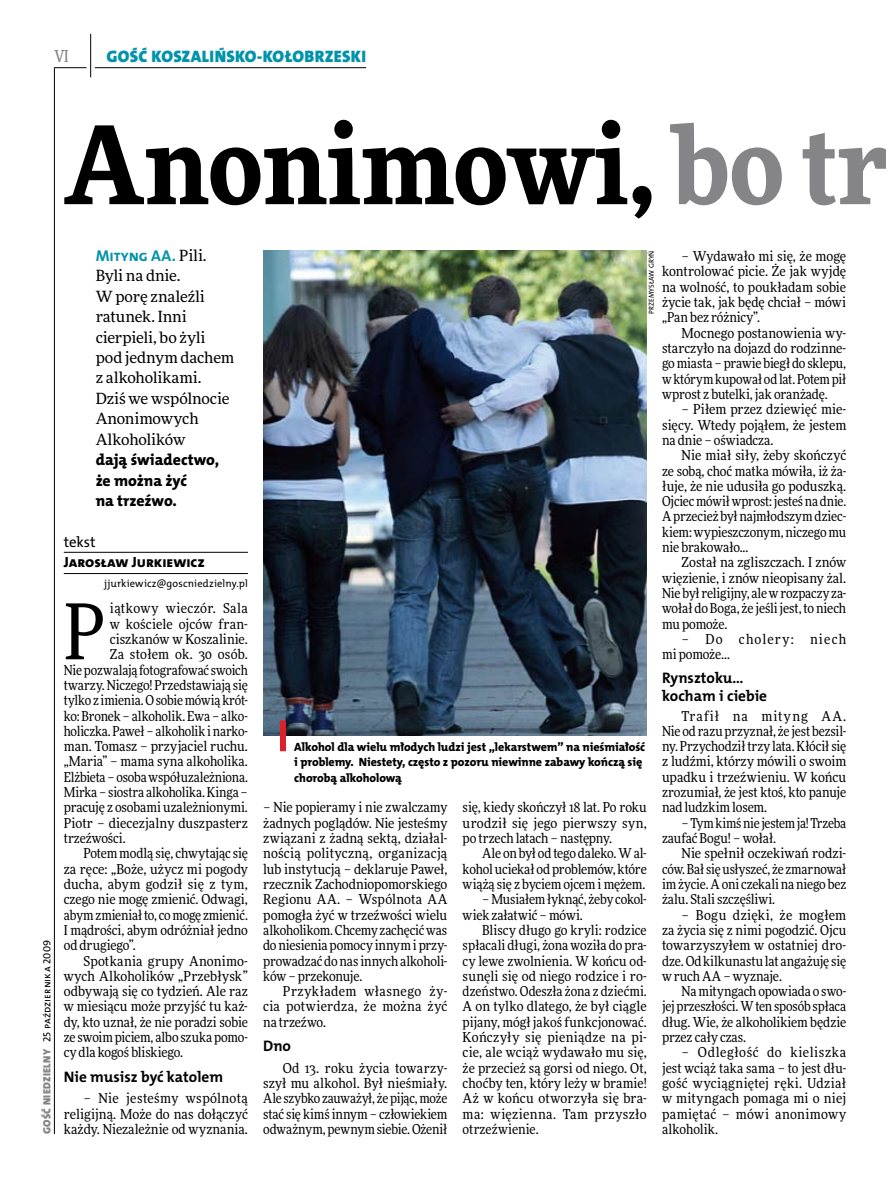
<style>
.page{position:relative;width:893px;height:1191px;background:#fff}
.page>*{position:absolute;margin:0;border:0;box-sizing:border-box;transform-origin:0 0}
.t1{font:900 108px "Freeday Narrow";color:#000}
.t2{font:76.95px "Freeday Narrow News";color:#000}
.t3{font:16.65px "The Mix HP9 Blk";letter-spacing:.02em;color:#0093aa}
.t4{font:500 16.5px "Freeday Narrow";color:#858486;scale:.9 1}
.t5{font:15.75px/20.4px "The Mix HP8 Ex Bld";color:#000}
.t6{font:15.75px "The Mix HP7 Bld";letter-spacing:-.005em;color:#0093aa}
.t7{font:15.45px/20.4px "Freeday News";letter-spacing:-.01em;color:#000}
.t8{font:15.3px/17.7px "The Mix HP7 Bld";color:#000}
.t9{font:14.85px "The Mix HP8 Ex Bld";color:#000}
.t10{font:14.85px "The Mix HP5 Plain";color:#000}
.t11{font:13.65px/15.3px "Freeday Narrow News";letter-spacing:-.005em;color:#000;text-align:justify}
.t12{font:13.65px "Freeday Narrow News";letter-spacing:.015em;color:#000}
.t13{font:13.65px/15.3px "Freeday Narrow News";letter-spacing:.07em;color:#000}
.t14{font:13.65px "Freeday Narrow News";letter-spacing:.025em;color:#000}
.t15{font:12px/15.3px "The Mix HP8 Ex Bld";letter-spacing:-.005em;color:#000}
.t16{font:10.5px "The Mix HP5 Plain";letter-spacing:.01em;color:#000}
.t17{font:7.2px "The Mix HP5 Plain";letter-spacing:.015em;color:#000}
.s1{font-family:"The Mix HP9 Blk";color:#858486}
.s2{color:#858486}
.s3{font-family:"Freeday News";font-size:15.45px;color:#000}
</style>
<div class="page">
<hr style="left:54px;top:67px;width:1px;height:1067px;background:#000">
<hr style="left:90px;top:34px;width:1px;height:43px;background:#000">
<hr style="left:54px;top:67px;width:32px;height:1px;background:#000">
<hr style="left:95px;top:67px;width:271px;height:1px;background:#000">
<hr style="left:64px;top:552px;width:184px;height:1px;background:#000">
<hr style="left:64px;top:573px;width:184px;height:1px;background:#000">
<img style="left:263px;top:250px;width:384px;height:486px">
<div style="left:280px;top:720px;width:6px;height:31px;background:#df1f2a"></div>
<p class="t4" style="left:54px;top:46px;width:17px">VI</p>
<p class="t3" style="left:106px;top:46px;width:261px">GOŚĆ KOSZALIŃSKO-KOŁOBRZESKI</p>
<p class="t16" style="left:40px;top:1134px;width:195px;rotate:-90deg"><span class="s1">GOŚĆ NIEDZIELNY</span> 25 października 2009</p>
<h1 class="t1" style="left:64px;top:95px;width:827px">Anonimowi, <span class="s2">bo tr</span></h1>
<p class="t6" style="left:96px;top:246px;width:112px">Mityng AA. <span class="s3">Pili.</span></p>
<p class="t7" style="left:96px;top:265px;width:140px">Byli na dnie.<br>W porę znaleźli ratunek. Inni cierpieli, bo żyli pod jednym dachem z alkoholikami.<br>Dziś we wspólnocie<br>Anonimowych<br>Alkoholików</p>
<p class="t5" style="left:96px;top:450px;width:125px">dają świadectwo, że można żyć<br>na trzeźwo.</p>
<p class="t10" style="left:64px;top:533px;width:33px">tekst</p>
<p class="t9" style="left:64px;top:553px;width:143px">Jarosław Jurkiewicz</p>
<p class="t16" style="left:104px;top:576px;width:145px">jjurkiewicz@goscniedzielny.pl</p>
<p class="t11" style="left:662px;top:248px;width:186px;text-indent:20px">– Wydawało mi się, że mogę kontrolować picie. Że jak wyjdę na wolność, to poukładam sobie życie tak, jak będę chciał – mówi „Pan bez różnicy”.</p>
<p class="t11" style="left:662px;top:325px;width:186px;text-indent:20px">Mocnego postanowienia wy&shy;starczyło na dojazd do rodzinne&shy;go miasta – prawie biegł do sklepu, wktórym kupował od lat. Potem pił wprost z butelki, jak oranżadę.</p>
<p class="t11" style="left:662px;top:401px;width:186px;text-indent:20px">– Piłem przez dziewięć mie&shy;sięcy. Wtedy pojąłem, że jestem na dnie – oświadcza.</p>
<p class="t11" style="left:662px;top:447px;width:186px;text-indent:20px">Nie miał siły, żeby skończyć ze sobą, choć matka mówiła, iż ża&shy;łuje, że nie udusiła go poduszką.<br>Ojciec mówił wprost: jesteś na dnie.<br>Aprzecież był najmłodszym dziec&shy;kiem: wypieszczonym, niczego mu nie brakowało...</p>
<p class="t11" style="left:662px;top:555px;width:186px;text-indent:20px">Został na zgliszczach. I znów więzienie, i znów nieopisany żal.<br>Nie był religijny, alewrozpaczy za&shy;wołał do Boga, że jeśli jest, to niech mu pomoże.</p>
<p class="t13" style="left:662px;top:631px;width:186px;text-indent:20px">– Do cholery: niech mi pomoże…</p>
<p class="t8" style="left:662px;top:669px;width:107px">Rynsztoku… kocham i ciebie</p>
<p class="t11" style="left:662px;top:708px;width:186px;text-indent:20px">Trafił na mityng AA.<br>Nie od razu przyznał, że jest bezsil&shy;ny. Przychodził trzy lata. Kłóciłsię z ludźmi, którzy mówili o swoim upadku i trzeźwieniu. W końcu zrozumiał, że jest ktoś, kto panuje nad ludzkim losem.</p>
<p class="t11" style="left:662px;top:815px;width:186px;text-indent:20px">– Tym kimś nie jestem ja! Trzeba zaufać Bogu! – wołał.</p>
<p class="t11" style="left:662px;top:845px;width:186px;text-indent:20px">Nie spełnił oczekiwań rodzi&shy;ców. Bałsię usłyszeć, że zmarnował im życie. Aoni czekali na niego bez żalu. Stali szczęśliwi.</p>
<p class="t11" style="left:662px;top:907px;width:186px;text-indent:20px">– Bogu dzięki, że mogłem za życia się z nimi pogodzić. Ojcu towarzyszyłem w ostatniej dro&shy;dze. Od kilkunastu lat angażuję się w ruch AA – wyznaje.</p>
<p class="t11" style="left:662px;top:983px;width:186px;text-indent:20px">Namityngach opowiada o swo&shy;jej przeszłości. Wten sposób spłaca dług. Wie, że alkoholikiem będzie przez cały czas.</p>
<p class="t11" style="left:662px;top:1044px;width:186px;text-indent:20px">– Odległość do kieliszka jest wciąż taka sama – to jest dłu&shy;gość wyciągniętej ręki. Udział w mityngach pomaga mi o niej pamiętać – mówi anonimowy alkoholik.</p>
<p class="t17" style="left:647px;top:314px;width:65px;rotate:-90deg">Przemysław Gryń</p>
<h2 class="t2" style="left:64px;top:584px;width:43px">P</h2>
<p class="t14" style="left:110px;top:600px;width:139px">iątkowy wieczór. Sala</p>
<p class="t11" style="left:110px;top:616px;width:139px">w kościele ojców fran-</p>
<p class="t11" style="left:110px;top:631px;width:139px">ciszkanów w Koszalinie.</p>
<p class="t12" style="left:110px;top:646px;width:139px">Za stołem ok. 30 osób.</p>
<p class="t11" style="left:64px;top:662px;width:186px">Nie pozwalają fotografować swoich</p>
<p class="t11" style="left:64px;top:677px;width:186px">twarzy. Niczego! Przedstawiają się</p>
<p class="t11" style="left:64px;top:692px;width:186px">tylko z imienia. Osobie mówią krót-</p>
<p class="t11" style="left:64px;top:708px;width:186px">ko: Bronek – alkoholik. Ewa – alko-</p>
<p class="t11" style="left:64px;top:723px;width:186px">holiczka. Paweł – alkoholik inarko-</p>
<p class="t11" style="left:64px;top:738px;width:186px">man. Tomasz – przyjaciel ruchu.</p>
<p class="t11" style="left:64px;top:754px;width:186px">„Maria” – mama syna alkoholika.</p>
<p class="t11" style="left:64px;top:769px;width:186px">Elżbieta – osoba współuzależniona.</p>
<p class="t11" style="left:64px;top:784px;width:186px">Mirka – siostra alkoholika. Kinga –</p>
<p class="t11" style="left:64px;top:799px;width:186px">pracuję z osobami uzależnionymi.</p>
<p class="t11" style="left:64px;top:815px;width:186px">Piotr – diecezjalny duszpasterz</p>
<p class="t11" style="left:64px;top:830px;width:63px">trzeźwości.</p>
<p class="t11" style="left:83px;top:845px;width:166px">Potem modlą się, chwytając się</p>
<p class="t11" style="left:64px;top:861px;width:186px">za ręce: „Boże, użycz mi pogody</p>
<p class="t12" style="left:64px;top:875px;width:186px">ducha, abym godził się z tym,</p>
<p class="t11" style="left:64px;top:891px;width:186px">czego nie mogę zmienić. Odwagi,</p>
<p class="t11" style="left:64px;top:907px;width:186px">abym zmieniał to, comogę zmienić.</p>
<p class="t11" style="left:64px;top:922px;width:186px">I mądrości, abym odróżniał jedno</p>
<p class="t11" style="left:64px;top:937px;width:73px">od drugiego”.</p>
<p class="t12" style="left:83px;top:952px;width:166px">Spotkania grupy Anonimo-</p>
<p class="t11" style="left:64px;top:968px;width:186px">wych Alkoholików „Przebłysk”</p>
<p class="t11" style="left:64px;top:983px;width:186px">odbywają się co tydzień. Ale raz</p>
<p class="t11" style="left:64px;top:998px;width:186px">w miesiącu może przyjść tu każ-</p>
<p class="t11" style="left:64px;top:1014px;width:186px">dy, kto uznał, że nie poradzi sobie</p>
<p class="t11" style="left:64px;top:1029px;width:186px">ze swoim piciem, albo szuka pomo-</p>
<p class="t11" style="left:64px;top:1044px;width:121px">cy dla kogoś bliskiego.</p>
<p class="t8" style="left:64px;top:1067px;width:161px">Nie musisz być katolem</p>
<p class="t11" style="left:64px;top:1090px;width:186px;text-indent:20px">– Nie jesteśmy wspólnotą religijną. Może do nas dołączyć każdy. Niezależnie od wyznania.</p>
<p class="t15" style="left:294px;top:739px;width:353px">Alkohol dla wielu młodych ludzi jest „lekarstwem” na nieśmiałość i problemy. Niestety, często z pozoru niewinne zabawy kończą się chorobą alkoholową</p>
<p class="t11" style="left:263px;top:799px;width:186px">– Nie popieramy i nie zwalczamy żadnych poglądów. Nie jesteśmy związani z żadną sektą, działal&shy;nością polityczną, organizacją lub instytucją – deklaruje Paweł, rzecznik Zachodniopomorskiego Regionu AA. – Wspólnota AA pomogła żyć w trzeźwości wielu alkoholikom. Chcemy zachęcić was do niesienia pomocy innym i przy&shy;prowadzać do nas innych alkoholi&shy;ków – przekonuje.</p>
<p class="t11" style="left:263px;top:983px;width:186px;text-indent:20px">Przykładem własnego ży&shy;cia potwierdza, że można żyć na trzeźwo.</p>
<p class="t8" style="left:263px;top:1037px;width:29px">Dno</p>
<p class="t11" style="left:263px;top:1060px;width:186px;text-indent:20px">Od 13. roku życia towarzy&shy;szył mu alkohol. Był nieśmiały.<br>Ale szybko zauważył, że pijąc, może stać się kimś innym – człowiekiem odważnym, pewnym siebie. Ożenił</p>
<p class="t11" style="left:463px;top:799px;width:186px">się, kiedy skończył 18 lat. Po roku urodził się jego pierwszy syn, po trzech latach – następny.</p>
<p class="t11" style="left:463px;top:845px;width:186px;text-indent:20px">Ale on był od tego daleko. Wal&shy;kohol uciekał od problemów, które wiążą się z byciem ojcem i mężem.</p>
<p class="t11" style="left:463px;top:891px;width:186px;text-indent:20px">– Musiałem łyknąć, żeby cokol&shy;wiek załatwić – mówi.</p>
<p class="t11" style="left:463px;top:922px;width:186px;text-indent:20px">Bliscy długo go kryli: rodzice spłacali długi, żona woziła do pra&shy;cy lewe zwolnienia. W końcu od&shy;sunęli się od niego rodzice i ro&shy;dzeństwo. Odeszła żona z dziećmi.<br>A on tylko dlatego, że był ciągle pijany, mógł jakoś funkcjonować.<br>Kończyły się pieniądze na pi&shy;cie, ale wciąż wydawało mu się, że przecież są gorsi od niego. Ot, choćby ten, który leży w bramie!<br>Aż w końcu otworzyła się bra&shy;ma: więzienna. Tam przyszło otrzeźwienie.</p>
</div>
